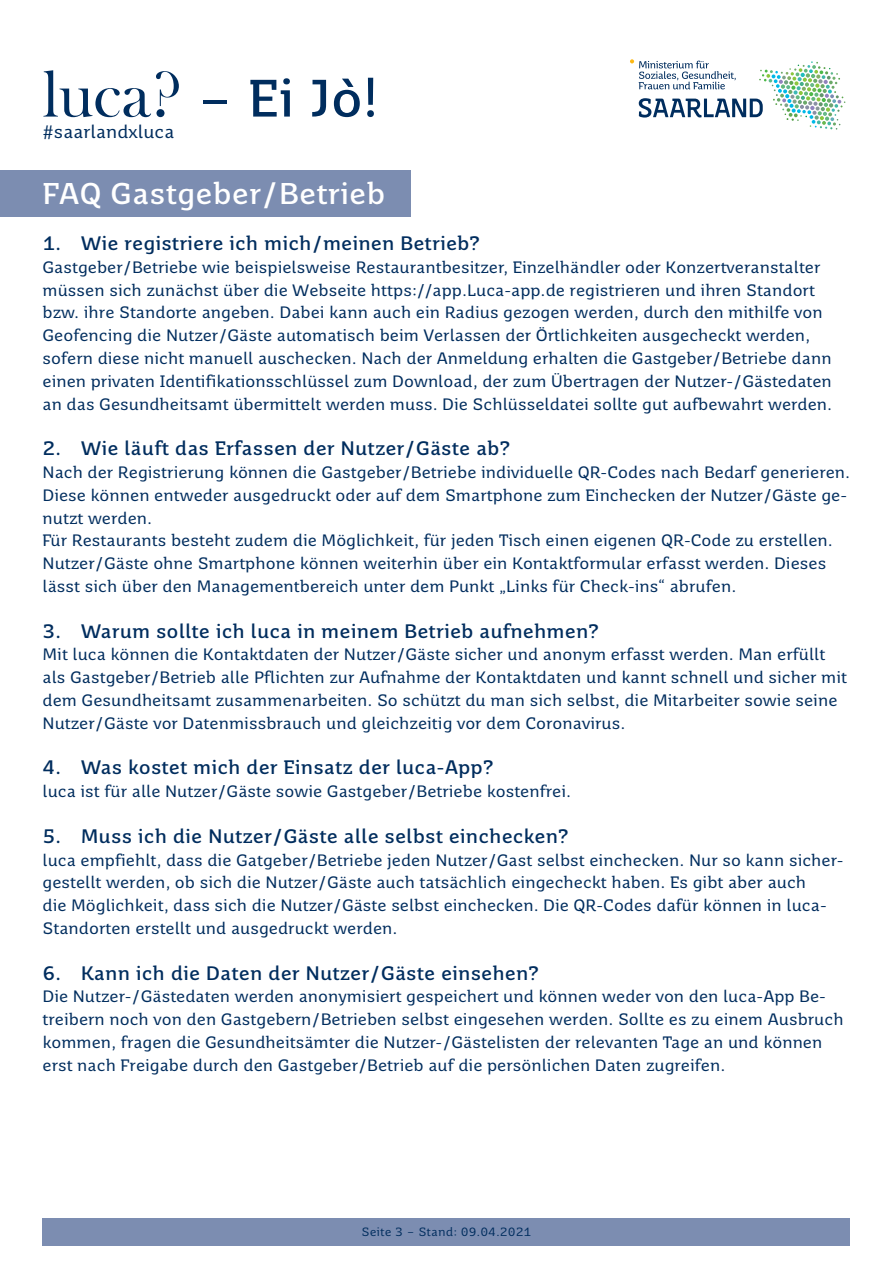
<style>
.page{position:relative;width:893px;height:1263px;background:#fff}
.page>*{position:absolute;margin:0;border:0;box-sizing:border-box;transform-origin:0 0}
.t1{font:700 52.5px "Saar 1450 Text";color:#002d5e}
.Überschrift{font:700 30px "Saar 1450 Text";color:#fff}
.t2{font:700 19.5px "Saar 1450 Text";color:#002d5e}
.t3{font:18px "Saar 1450 Text";color:#002d5e}
.Fließtext{font:16.5px/22.8px "Saar 1450 Text";color:#002d5e}
.t4{font:12px "Saar 1450 Notes";color:#002d5e}
.s1{font-family:"Bask Old Face";font-weight:400;font-size:67.5px}
</style>
<div class="page">
<svg style="left:630px;top:59px;width:215px;height:71px"></svg>
<div style="left:43px;top:1218px;width:807px;height:28px;background:#7c8db1"></div>
<div style="left:0;top:170px;width:410px;height:47px;background:#7c8db1"></div>
<h1 class="t1" style="left:43px;top:67px;width:337px"><span class="s1">luca?</span> – Ei Jò!</h1>
<p class="t3" style="left:43px;top:121px;width:133px">#saarlandxluca</p>
<p class="Überschrift" style="left:43px;top:176px;width:344px">FAQ Gastgeber/Betrieb</p>
<p class="t2" style="left:43px;top:231px;width:439px">1. Wie registriere ich mich/meinen Betrieb?</p>
<p class="Fließtext" style="left:43px;top:256px;width:791px">Gastgeber/Betriebe wie beispielsweise Restaurantbesitzer, Einzelhändler oder Konzertveranstalter müssen sich zunächst über die Webseite https://app.Luca-app.de registrieren und ihren Standort bzw. ihre Standorte angeben. Dabei kann auch ein Radius gezogen werden, durch den mithilfe von Geofencing die Nutzer/Gäste automatisch beim Verlassen der Örtlichkeiten ausgecheckt werden, sofern diese nicht manuell auschecken. Nach der Anmeldung erhalten die Gastgeber/Betriebe dann einen privaten Identifikationsschlüssel zum Download, der zum Übertragen der Nutzer-/Gästedaten an das Gesundheitsamt übermittelt werden muss. Die Schlüsseldatei sollte gut aufbewahrt werden.</p>
<p class="t2" style="left:43px;top:437px;width:469px">2. Wie läuft das Erfassen der Nutzer/Gäste ab?</p>
<p class="Fließtext" style="left:43px;top:461px;width:809px">Nach der Registrierung können die Gastgeber/Betriebe individuelle QR-Codes nach Bedarf generieren.<br>Diese können entweder ausgedruckt oder auf dem Smartphone zum Einchecken der Nutzer/Gäste ge&shy;nutzt werden.</p>
<p class="Fließtext" style="left:43px;top:529px;width:792px">Für Restaurants besteht zudem die Möglichkeit, für jeden Tisch einen eigenen QR-Code zu erstellen.<br>Nutzer/Gäste ohne Smartphone können weiterhin über ein Kontaktformular erfasst werden. Dieses lässt sich über den Managementbereich unter dem Punkt „Links für Check-ins“ abrufen.</p>
<p class="t2" style="left:43px;top:619px;width:558px">3. Warum sollte ich luca in meinem Betrieb aufnehmen?</p>
<p class="Fließtext" style="left:43px;top:643px;width:806px">Mit luca können die Kontaktdaten der Nutzer/Gäste sicher und anonym erfasst werden. Man erfüllt als Gastgeber/Betrieb alle Pflichten zur Aufnahme der Kontaktdaten und kannt schnell und sicher mit dem Gesundheitsamt zusammenarbeiten. So schützt du man sich selbst, die Mitarbeiter sowie seine Nutzer/Gäste vor Datenmissbrauch und gleichzeitig vor dem Coronavirus.</p>
<p class="t2" style="left:43px;top:756px;width:453px">4. Was kostet mich der Einsatz der luca-App?</p>
<p class="Fließtext" style="left:43px;top:780px;width:530px">luca ist für alle Nutzer/Gäste sowie Gastgeber/Betriebe kostenfrei.</p>
<p class="t2" style="left:43px;top:824px;width:528px">5. Muss ich die Nutzer/Gäste alle selbst einchecken?</p>
<p class="Fließtext" style="left:43px;top:848px;width:802px">luca empfiehlt, dass die Gatgeber/Betriebe jeden Nutzer/Gast selbst einchecken. Nur so kann sicher&shy;gestellt werden, ob sich die Nutzer/Gäste auch tatsächlich eingecheckt haben. Es gibt aber auch<br>die Möglichkeit, dass sich die Nutzer/Gäste selbst einchecken. Die QR-Codes dafür können in luca-Standorten erstellt und ausgedruckt werden.</p>
<p class="t2" style="left:43px;top:961px;width:498px">6. Kann ich die Daten der Nutzer/Gäste einsehen?</p>
<p class="Fließtext" style="left:43px;top:985px;width:803px">Die Nutzer-/Gästedaten werden anonymisiert gespeichert und können weder von den luca-App Be&shy;treibern noch von den Gastgebern/Betrieben selbst eingesehen werden. Sollte es zu einem Ausbruch kommen, fragen die Gesundheitsämter die Nutzer-/Gästelisten der relevanten Tage an und können erst nach Freigabe durch den Gastgeber/Betrieb auf die persönlichen Daten zugreifen.</p>
<p class="t4" style="left:362px;top:1224px;width:171px">Seite 3 – Stand: 09.04.2021</p>
</div>
